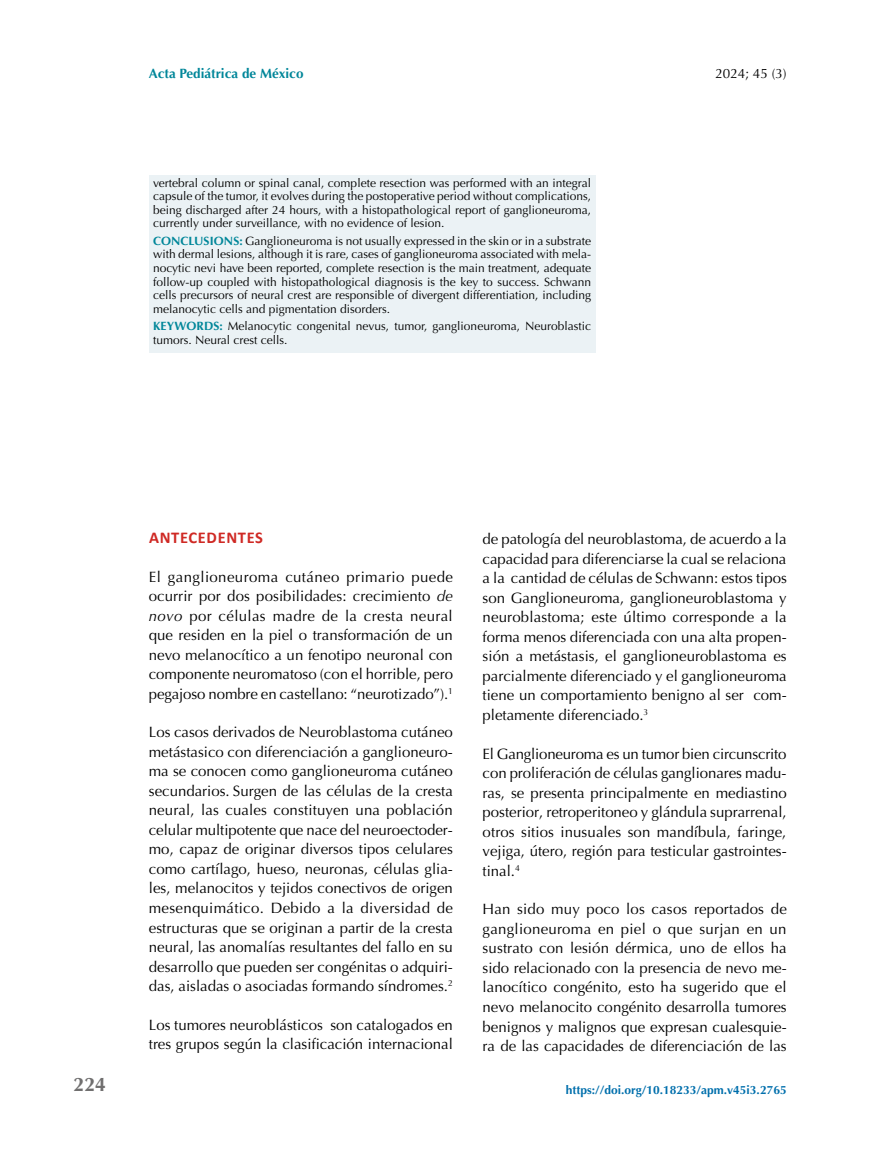
<style>
.page{position:relative;width:893px;height:1149px;background:#fff}
.page>*{position:absolute;margin:0;border:0;box-sizing:border-box;transform-origin:0 0}
.t1{font:700 19.5px "Optima";color:#706f6f}
.t2{font:700 16.5px "Calibri";letter-spacing:.04em;color:#cf2924}
.t3{font:15px/19.5px "Optima";color:#000;text-align:justify}
.t4{font:700 13.5px "Optima";color:#008699}
.t5{font:13.5px "Optima";color:#000}
.t6{font:12px/13.5px "Optima";color:#000;text-align:justify}
.t7{font:700 12px "Optima";color:#006fac}
.s1{font-weight:700;color:#008699}
.s2{font-style:italic}
</style>
<div class="page">
<div style="left:149px;top:175px;width:446px;height:178px;background:#ebf2f5"></div>
<p class="t4" style="left:149px;top:66px;width:156px">Acta Pediátrica de México</p>
<p class="t5" style="left:715px;top:66px;width:73px">2024; 45 (3)</p>
<p class="t6" style="left:153px;top:176px;width:439px">vertebral column or spinal canal, complete resection was performed with an integral capsule of the tumor, it evolves during the postoperative period without complications, being discharged after 24 hours, with a histopathological report of ganglioneuroma, currently under surveillance, with no evidence of lesion.</p>
<p class="t6" style="left:153px;top:234px;width:439px"><span class="s1">CONCLUSIONS:</span> Ganglioneuroma is not usually expressed in the skin or in a substrate with dermal lesions, although it is rare, cases of ganglioneuroma associated with mela&shy;nocytic nevi have been reported, complete resection is the main treatment, adequate follow-up coupled with histopathological diagnosis is the key to success. Schwann cells precursors of neural crest are responsible of divergent differentiation, including melanocytic cells and pigmentation disorders.</p>
<p class="t6" style="left:153px;top:319px;width:440px"><span class="s1">KEYWORDS:</span> Melanocytic congenital nevus, tumor, ganglioneuroma, Neuroblastic tumors. Neural crest cells.</p>
<h1 class="t1" style="left:74px;top:1072px;width:34px">224</h1>
<p class="t2" style="left:149px;top:525px;width:115px">ANTECEDENTES</p>
<p class="t3" style="left:149px;top:566px;width:306px">El ganglioneuroma cutáneo primario puede ocurrir por dos posibilidades: crecimiento <span class="s2">de novo</span> por células madre de la cresta neural que residen en la piel o transformación de un nevo melanocítico a un fenotipo neuronal con componente neuromatoso (con el horrible, pero pegajoso nombre en castellano: “neurotizado”).<sup>1</sup></p>
<p class="t3" style="left:149px;top:722px;width:306px">Los casos derivados de Neuroblastoma cutáneo metástasico con diferenciación a ganglioneuro&shy;ma se conocen como ganglioneuroma cutáneo secundarios. Surgen de las células de la cresta neural, las cuales constituyen una población celular multipotente que nace del neuroectoder&shy;mo, capaz de originar diversos tipos celulares como cartílago, hueso, neuronas, células glia&shy;les, melanocitos y tejidos conectivos de origen mesenquimático. Debido a la diversidad de estructuras que se originan a partir de la cresta neural, las anomalías resultantes del fallo en su desarrollo que pueden ser congénitas o adquiri&shy;das, aisladas o asociadas formando síndromes.<sup>2</sup></p>
<p class="t3" style="left:149px;top:1014px;width:306px">Los tumores neuroblásticos son catalogados en tres grupos según la clasificación internacional</p>
<p class="t3" style="left:483px;top:529px;width:306px">de patología del neuroblastoma, de acuerdo a la capacidad para diferenciarse la cual se relaciona a la cantidad de células de Schwann: estos tipos son Ganglioneuroma, ganglioneuroblastoma y neuroblastoma; este último corresponde a la forma menos diferenciada con una alta propen&shy;sión a metástasis, el ganglioneuroblastoma es parcialmente diferenciado y el ganglioneuroma tiene un comportamiento benigno al ser com&shy;pletamente diferenciado.<sup>3</sup></p>
<p class="t3" style="left:483px;top:743px;width:306px">El Ganglioneuroma es un tumor bien circunscrito con proliferación de células ganglionares madu&shy;ras, se presenta principalmente en mediastino posterior, retroperitoneo y glándula suprarrenal, otros sitios inusuales son mandíbula, faringe, vejiga, útero, región para testicular gastrointes&shy;tinal.<sup>4</sup></p>
<p class="t3" style="left:483px;top:899px;width:306px">Han sido muy poco los casos reportados de ganglioneuroma en piel o que surjan en un sustrato con lesión dérmica, uno de ellos ha sido relacionado con la presencia de nevo me&shy;lanocítico congénito, esto ha sugerido que el nevo melanocito congénito desarrolla tumores benignos y malignos que expresan cualesquie&shy;ra de las capacidades de diferenciación de las</p>
<p class="t7" style="left:566px;top:1082px;width:222px">https://doi.org/10.18233/apm.v45i3.2765</p>
</div>
